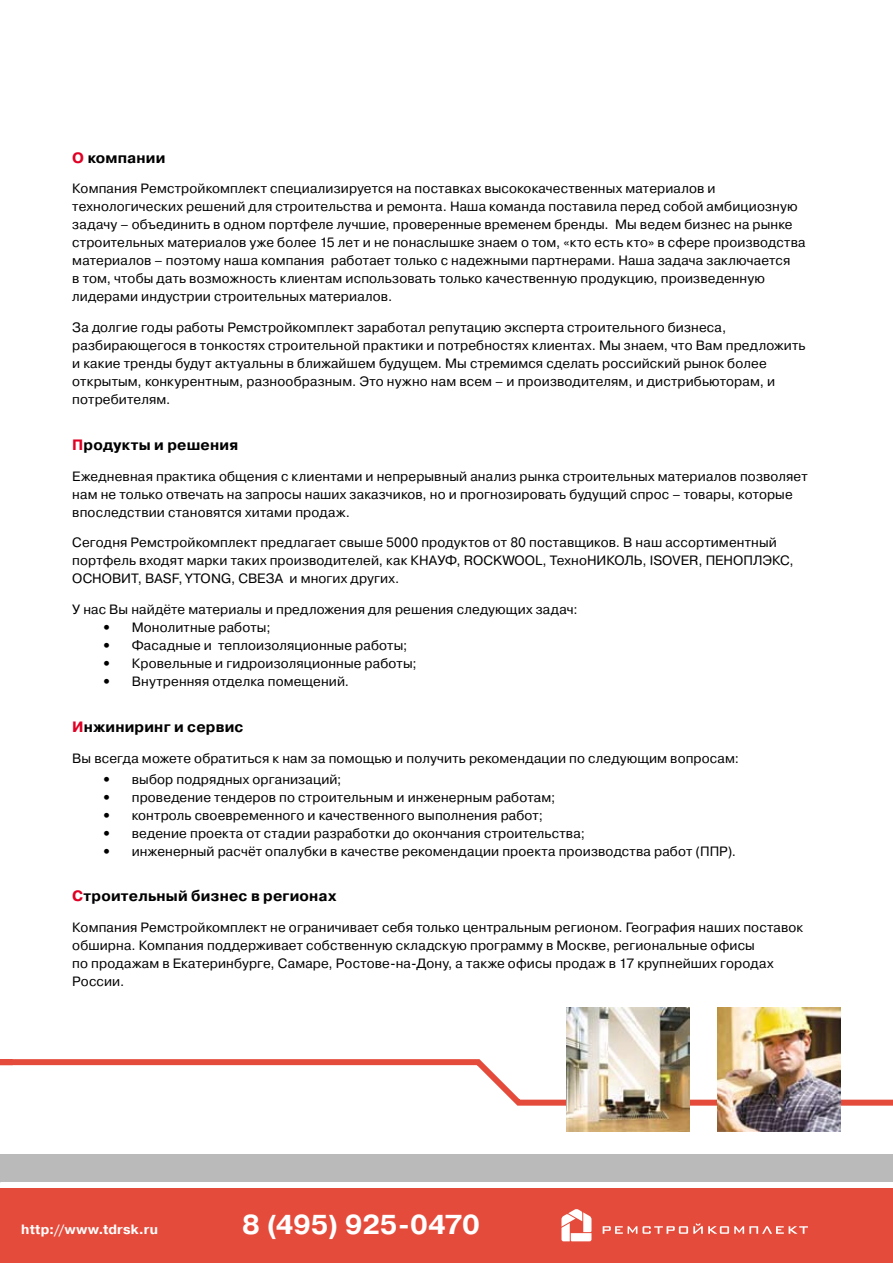
<style>
.page{position:relative;width:893px;height:1263px;background:#fff}
.page>*{position:absolute;margin:0;border:0;box-sizing:border-box;transform-origin:0 0}
.t1{font:700 27.3px "Pragmatica C";letter-spacing:-.01em;color:#fff}
.t2{font:700 15px "Pragmatica C";letter-spacing:.015em;color:#000}
.t3{font:13.5px/18px "Pragmatica C";letter-spacing:.01em;color:#000}
.t4{font:700 13.5px "Pragmatica C";letter-spacing:.015em;color:#fff}
.s1{color:#df0024}
.s2{font-weight:700}
</style>
<div class="page">
<div style="left:0;top:1155px;width:893px;height:27px;background:#bababa"></div>
<div style="left:0;top:1189px;width:893px;height:74px;background:#e54b3b"></div>
<svg style="left:603px;top:1223px;width:205px;height:11px"></svg>
<svg style="left:561px;top:1209px;width:30px;height:32px"></svg>
<svg style="left:12px;top:1056px;width:881px;height:53px"></svg>
<svg style="left:0;top:1059px;width:12px;height:7px"></svg>
<img style="left:566px;top:1008px;width:124px;height:123px">
<img style="left:718px;top:1008px;width:123px;height:123px">
<p class="t2" style="left:72px;top:149px;width:95px"><span class="s1">О</span> компании</p>
<p class="t3" style="left:72px;top:180px;width:735px">Компания Ремстройкомплект специализируется на поставках высококачественных материалов и технологических решений для строительства и ремонта. Наша команда поставила перед собой амбициозную задачу – объединить в одном портфеле лучшие, проверенные временем бренды. Мы ведем бизнес на рынке строительных материалов уже более 15 лет и не понаслышке знаем о том, «кто есть кто» в сфере производства материалов – поэтому наша компания работает только с надежными партнерами. Наша задача заключается<br>в том, чтобы дать возможность клиентам использовать только качественную продукцию, произведенную лидерами индустрии строительных материалов.</p>
<p class="t3" style="left:72px;top:318px;width:735px">За долгие годы работы Ремстройкомплект заработал репутацию эксперта строительного бизнеса, разбирающегося в тонкостях строительной практики и потребностях клиентах. Мы знаем, что Вам предложить и какие тренды будут актуальны в ближайшем будущем. Мы стремимся сделать российский рынок более открытым, конкурентным, разнообразным. Это нужно нам всем – и производителям, и дистрибьюторам, и потребителям.</p>
<p class="t2" style="left:72px;top:436px;width:167px"><span class="s1">П</span>родукты и решения</p>
<p class="t3" style="left:72px;top:467px;width:737px">Ежедневная практика общения с клиентами и непрерывный анализ рынка строительных материалов позволяет нам не только отвечать на запросы наших заказчиков, но и прогнозировать будущий спрос – товары, которые впоследствии становятся хитами продаж.</p>
<p class="t3" style="left:72px;top:534px;width:723px">Сегодня Ремстройкомплект предлагает свыше 5000 продуктов от 80 поставщиков. В наш ассортиментный портфель входят марки таких производителей, как КНАУФ, ROCKWOOL, ТехноНИКОЛЬ, ISOVER, ПЕНОПЛЭКС,<br>ОСНОВИТ, BASF, YTONG, СВЕЗА и многих других.</p>
<p class="t3" style="left:72px;top:601px;width:507px">У нас Вы найдёте материалы и предложения для решения следующих задач:</p>
<p class="t3" style="left:102px;top:618px;width:170px"><span class="s2">•</span> Монолитные работы;</p>
<p class="t3" style="left:102px;top:636px;width:307px"><span class="s2">•</span> Фасадные и теплоизоляционные работы;</p>
<p class="t3" style="left:102px;top:654px;width:316px"><span class="s2">•</span> Кровельные и гидроизоляционные работы;</p>
<p class="t3" style="left:102px;top:672px;width:248px"><span class="s2">•</span> Внутренняя отделка помещений.</p>
<p class="t2" style="left:72px;top:718px;width:173px"><span class="s1">И</span>нжиниринг и сервис</p>
<p class="t3" style="left:72px;top:749px;width:668px">Вы всегда можете обратиться к нам за помощью и получить рекомендации по следующим вопросам:</p>
<p class="t3" style="left:102px;top:770px;width:241px"><span class="s2">•</span> выбор подрядных организаций;</p>
<p class="t3" style="left:102px;top:788px;width:455px"><span class="s2">•</span> проведение тендеров по строительным и инженерным работам;</p>
<p class="t3" style="left:102px;top:806px;width:443px"><span class="s2">•</span> контроль своевременного и качественного выполнения работ;</p>
<p class="t3" style="left:102px;top:824px;width:484px"><span class="s2">•</span> ведение проекта от стадии разработки до окончания строительства;</p>
<p class="t3" style="left:102px;top:842px;width:636px"><span class="s2">•</span> инженерный расчёт опалубки в качестве рекомендации проекта производства работ (ППР).</p>
<p class="t2" style="left:72px;top:888px;width:266px"><span class="s1">С</span>троительный бизнес в регионах</p>
<p class="t3" style="left:72px;top:919px;width:732px">Компания Ремстройкомплект не ограничивает себя только центральным регионом. География наших поставок обширна. Компания поддерживает собственную складскую программу в Москве, региональные офисы<br>по продажам в Екатеринбурге, Самаре, Ростове-на-Дону, а также офисы продаж в 17 крупнейших городах России.</p>
<p class="t4" style="left:21px;top:1221px;width:138px">http://www.tdrsk.ru</p>
<h1 class="t1" style="left:242px;top:1209px;width:239px">8 (495) 925-0470</h1>
</div>
